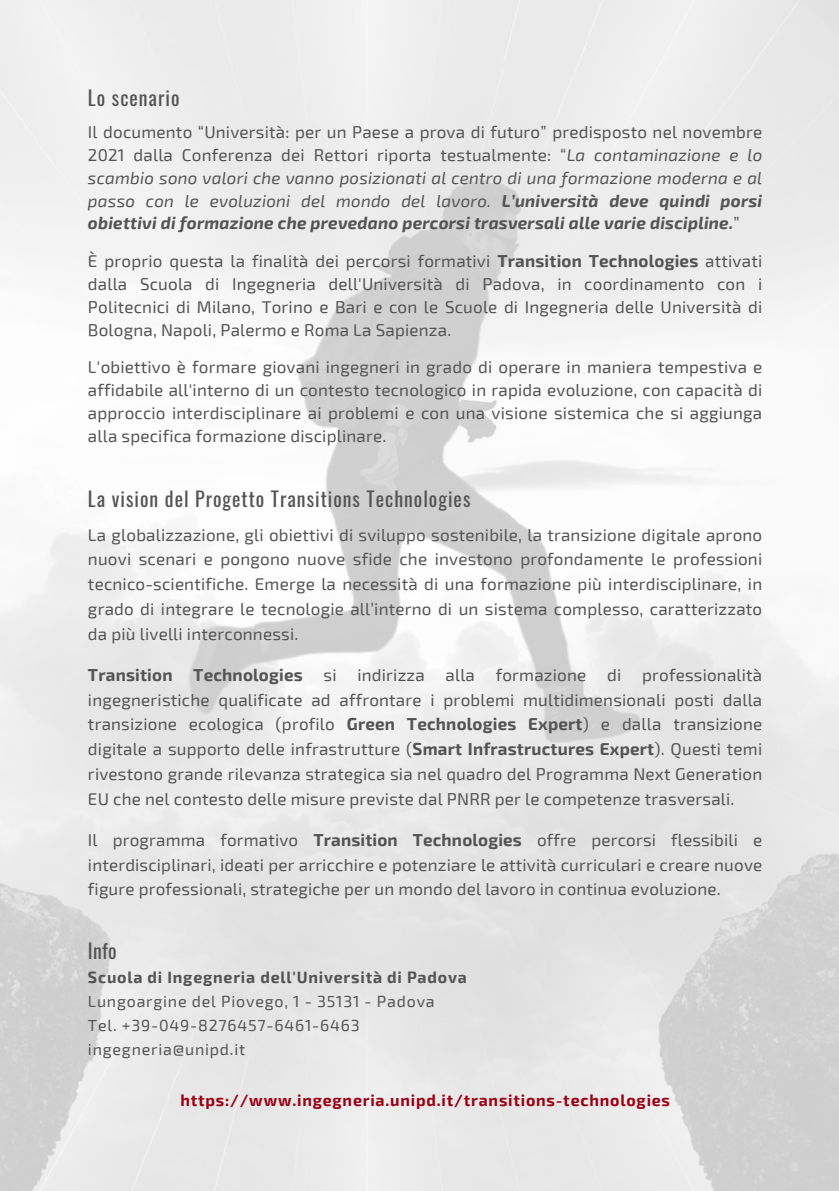
<style>
.page{position:relative;width:839px;height:1191px;background:#fff}
.page>*{position:absolute;margin:0;border:0;box-sizing:border-box;transform-origin:0 0}
.t1{font:20px "Oswald";letter-spacing:.05em;color:#545454}
.t2{font:17px/24.8px "Exo 2";letter-spacing:.01em;color:#545454;text-align:justify}
.t3{font:italic 17px/23px "Exo 2";letter-spacing:.01em;color:#545454;text-align:justify}
.t4{font:16px/24px "Exo 2";letter-spacing:.05em;color:#545454}
.t5{font:700 16px "Exo 2";letter-spacing:.05em;color:#9b0014}
.t6{font:700 16px "Exo 2";letter-spacing:.05em;color:#545454}
.s1{font-style:normal}
.s2{font-weight:700}
</style>
<div class="page">
<p class="t1" style="left:88px;top:83px;width:93px">Lo scenario</p>
<p class="t3" style="left:88px;top:120px;width:675px"><span class="s1">Il documento “Università: per un Paese a prova di futuro” predisposto nel novembre 2021 dalla Conferenza dei Rettori riporta testualmente: “</span>La contaminazione e lo scambio sono valori che vanno posizionati al centro di una formazione moderna e al passo con le evoluzioni del mondo del lavoro. <span class="s2">L’università deve quindi porsi obiettivi di formazione che prevedano percorsi trasversali alle varie discipline.</span><span class="s1">”</span></p>
<p class="t2" style="left:88px;top:249px;width:675px;line-height:23px">È proprio questa la finalità dei percorsi formativi <span class="s2">Transition Technologies</span> attivati dalla Scuola di Ingegneria dell'Università di Padova, in coordinamento con i Politecnici di Milano, Torino e Bari e con le Scuole di Ingegneria delle Università di Bologna, Napoli, Palermo e Roma La Sapienza.</p>
<p class="t2" style="left:88px;top:355px;width:675px;line-height:23px">L'obiettivo è formare giovani ingegneri in grado di operare in maniera tempestiva e affidabile all'interno di un contesto tecnologico in rapida evoluzione, con capacità di approccio interdisciplinare ai problemi e con una visione sistemica che si aggiunga alla specifica formazione disciplinare.</p>
<p class="t1" style="left:88px;top:483px;width:384px">La vision del Progetto Transitions Technologies</p>
<p class="t2" style="left:88px;top:521px;width:675px">La globalizzazione, gli obiettivi di sviluppo sostenibile, la transizione digitale aprono nuovi scenari e pongono nuove sfide che investono profondamente le professioni tecnico-scientifiche. Emerge la necessità di una formazione più interdisciplinare, in grado di integrare le tecnologie all’interno di un sistema complesso, caratterizzato da più livelli interconnessi.</p>
<p class="t2" style="left:88px;top:662px;width:675px"><span class="s2">Transition Technologies</span> si indirizza alla formazione di professionalità ingegneristiche qualificate ad affrontare i problemi multidimensionali posti dalla transizione ecologica (profilo <span class="s2">Green Technologies Expert</span>) e dalla transizione digitale a supporto delle infrastrutture (<span class="s2">Smart Infrastructures Expert</span>). Questi temi rivestono grande rilevanza strategica sia nel quadro del Programma Next Generation EU che nel contesto delle misure previste dal PNRR per le competenze trasversali.</p>
<p class="t2" style="left:88px;top:827px;width:675px">Il programma formativo <span class="s2">Transition Technologies</span> offre percorsi flessibili e interdisciplinari, ideati per arricchire e potenziare le attività curriculari e creare nuove figure professionali, strategiche per un mondo del lavoro in continua evoluzione.</p>
<p class="t1" style="left:88px;top:935px;width:30px">Info</p>
<p class="t6" style="left:88px;top:967px;width:380px">Scuola di Ingegneria dell'Università di Padova</p>
<p class="t4" style="left:88px;top:989px;width:348px">Lungoargine del Piovego, 1 - 35131 - Padova<br>Tel. +39-049-8276457-6461-6463 ingegneria@unipd.it</p>
<p class="t5" style="left:180px;top:1090px;width:491px">https://www.ingegneria.unipd.it/transitions-technologies</p>
</div>
